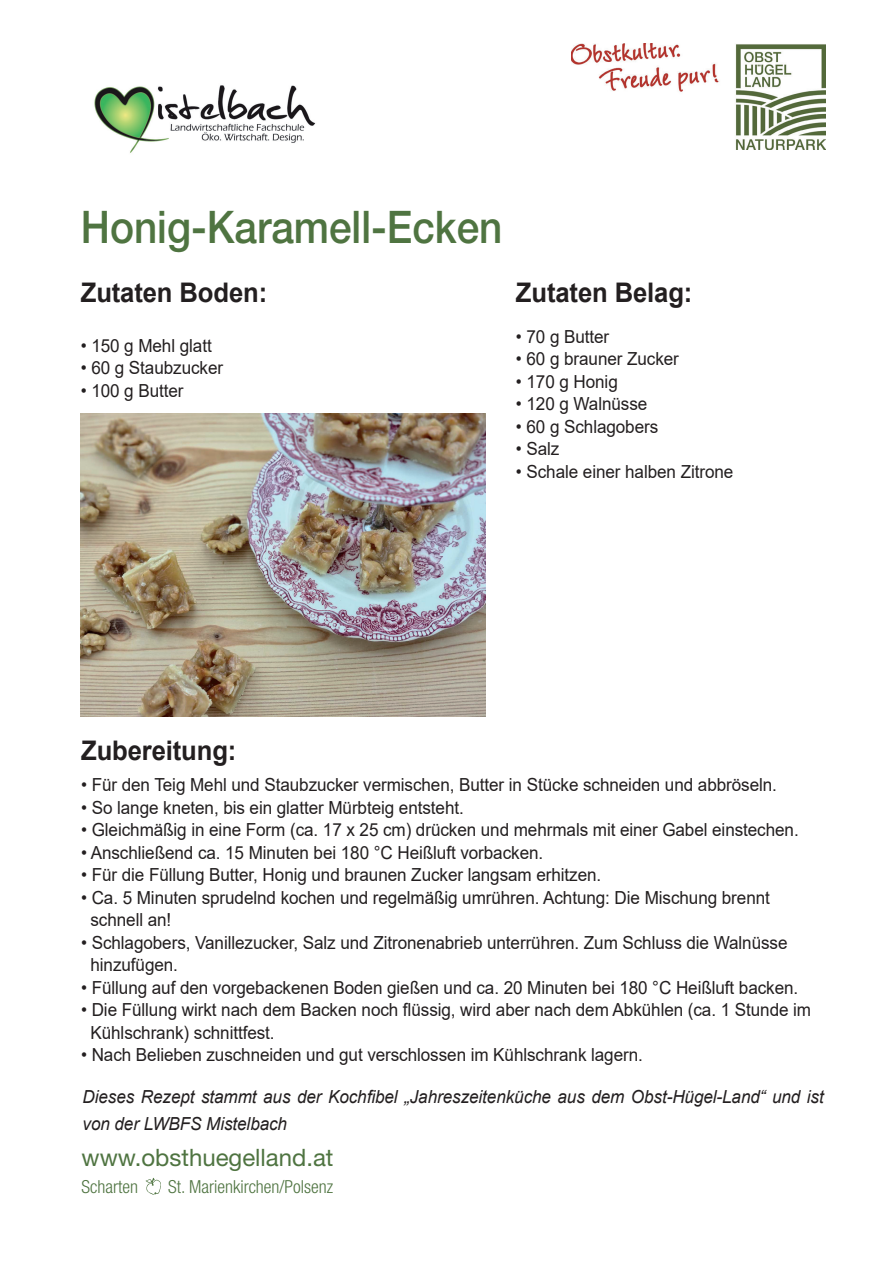
<style>
.page{position:relative;width:893px;height:1263px;background:#fff}
.page>*{position:absolute;margin:0;border:0;box-sizing:border-box;transform-origin:0 0}
.t1{font:500 45px "Helvetica Neue";color:#4f7441;scale:.9 1}
.t2{font:700 27px "Arial";letter-spacing:-.005em;color:#231f20;scale:.95 1}
.t3{font:24px "Helvetica Neue";color:#4f7441}
.t4{font:18px/22.5px "Arial";letter-spacing:-.005em;color:#231f20;scale:.95 1}
.t5{font:italic 18px/27px "Arial";letter-spacing:-.005em;color:#231f20;scale:.95 1}
.t6{font:300 condensed 18px "Helvetica Neue";color:#4f7441}
</style>
<div class="page">
<svg style="left:146px;top:1178px;width:15px;height:17px"></svg>
<img style="left:571px;top:44px;width:254px;height:105px">
<img style="left:94px;top:85px;width:222px;height:68px">
<img style="left:81px;top:413px;width:405px;height:304px">
<h1 class="t1" style="left:81px;top:200px;width:470px">Honig-Karamell-Ecken</h1>
<h2 class="t2" style="left:81px;top:274px;width:198px">Zutaten Boden:</h2>
<p class="t4" style="left:81px;top:334px;width:139px">• 150 g Mehl glatt</p>
<p class="t4" style="left:81px;top:357px;width:151px">• 60 g Staubzucker</p>
<p class="t4" style="left:81px;top:379px;width:110px">• 100 g Butter</p>
<h2 class="t2" style="left:516px;top:274px;width:187px">Zutaten Belag:</h2>
<p class="t4" style="left:516px;top:325px;width:100px">• 70 g Butter</p>
<p class="t4" style="left:516px;top:348px;width:173px">• 60 g brauner Zucker</p>
<p class="t4" style="left:516px;top:370px;width:109px">• 170 g Honig</p>
<p class="t4" style="left:516px;top:393px;width:140px">• 120 g Walnüsse</p>
<p class="t4" style="left:516px;top:415px;width:151px">• 60 g Schlagobers</p>
<p class="t4" style="left:516px;top:438px;width:47px">• Salz</p>
<p class="t4" style="left:516px;top:460px;width:230px">• Schale einer halben Zitrone</p>
<h2 class="t2" style="left:81px;top:731px;width:165px">Zubereitung:</h2>
<p class="t4" style="left:81px;top:773px;width:734px">• Für den Teig Mehl und Staubzucker vermischen, Butter in Stücke schneiden und abbröseln.</p>
<p class="t4" style="left:81px;top:796px;width:404px">• So lange kneten, bis ein glatter Mürbteig entsteht.</p>
<p class="t4" style="left:81px;top:818px;width:757px">• Gleichmäßig in eine Form (ca. 17 x 25 cm) drücken und mehrmals mit einer Gabel einstechen.</p>
<p class="t4" style="left:81px;top:841px;width:488px">• Anschließend ca. 15 Minuten bei 180 °C Heißluft vorbacken.</p>
<p class="t4" style="left:81px;top:863px;width:549px">• Für die Füllung Butter, Honig und braunen Zucker langsam erhitzen.</p>
<p class="t4" style="left:90px;top:886px;width:717px;text-indent:-9px">• Ca. 5 Minuten sprudelnd kochen und regelmäßig umrühren. Achtung: Die Mischung brennt schnell an!</p>
<p class="t4" style="left:90px;top:931px;width:735px;text-indent:-9px">• Schlagobers, Vanillezucker, Salz und Zitronenabrieb unterrühren. Zum Schluss die Walnüsse hinzufügen.</p>
<p class="t4" style="left:81px;top:976px;width:756px">• Füllung auf den vorgebackenen Boden gießen und ca. 20 Minuten bei 180 °C Heißluft backen.</p>
<p class="t4" style="left:90px;top:998px;width:760px;text-indent:-9px">• Die Füllung wirkt nach dem Backen noch flüssig, wird aber nach dem Abkühlen (ca. 1 Stunde im<br>Kühlschrank) schnittfest.</p>
<p class="t4" style="left:81px;top:1043px;width:593px">• Nach Belieben zuschneiden und gut verschlossen im Kühlschrank lagern.</p>
<p class="t5" style="left:83px;top:1083px;width:782px">Dieses Rezept stammt aus der Kochfibel „Jahreszeitenküche aus dem Obst-Hügel-Land“ und ist von der LWBFS Mistelbach</p>
<h3 class="t3" style="left:81px;top:1143px;width:253px">www.obsthuegelland.at</h3>
<p class="t6" style="left:81px;top:1176px;width:58px">Scharten</p>
<p class="t6" style="left:168px;top:1176px;width:166px">St. Marienkirchen/Polsenz</p>
</div>
